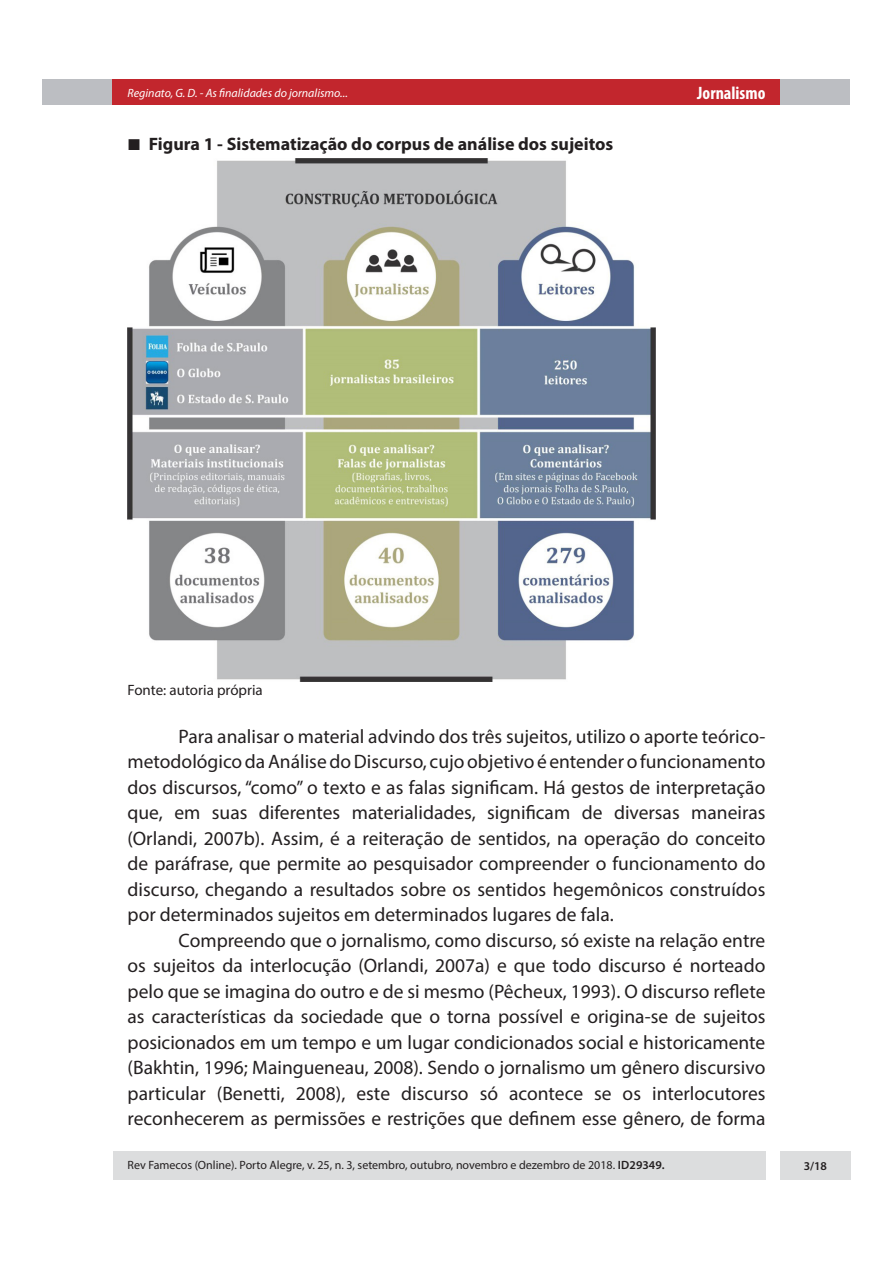
<style>
.page{position:relative;width:893px;height:1263px;background:#fff}
.page>*{position:absolute;margin:0;border:0;box-sizing:border-box;transform-origin:0 0}
.Interna_-_parágrafo{font:19.5px/25.5px "Myriad Pro";color:#231f20;text-align:justify}
.t1{font:700 18px "Myriad Pro";color:#231f20}
.t2{font:700 condensed 18px "Myriad Pro";color:#fff}
.Normal__Web{font:15px "Myriad Pro";color:#231f20}
.t3{font:12px "Myriad Pro";color:#231f20}
.t4{font:italic 12px "Myriad Pro";color:#fff}
.t5{font:600 12px "Myriad Pro";color:#231f20}
.s1{font-weight:600}
</style>
<div class="page">
<div style="left:43px;top:80px;width:807px;height:25px;background:#bcbec2"></div>
<div style="left:113px;top:80px;width:667px;height:25px;background:#c2262d"></div>
<div style="left:780px;top:1151px;width:70px;height:28px;background:#dcddde"></div>
<div style="left:113px;top:1151px;width:652px;height:28px;background:#dcddde"></div>
<img style="left:128px;top:159px;width:527px;height:523px">
<p class="t4" style="left:128px;top:85px;width:222px">Reginato, G. D. - As finalidades do jornalismo...</p>
<p class="t2" style="left:697px;top:82px;width:70px">Jornalismo</p>
<p class="t1" style="left:149px;top:132px;width:466px">Figura 1 - Sistematização do corpus de análise dos sujeitos</p>
<p class="Normal__Web" style="left:128px;top:680px;width:137px">Fonte: autoria própria</p>
<p class="Interna_-_parágrafo" style="left:128px;top:723px;width:639px;text-indent:51px">Para analisar o material advindo dos três sujeitos, utilizo o aporte teórico&shy;metodológico da Análise do Discurso, cujo objetivo é entender o funcionamento dos discursos, “como” o texto e as falas significam. Há gestos de interpretação que, em suas diferentes materialidades, significam de diversas maneiras (Orlandi, 2007b). Assim, é a reiteração de sentidos, na operação do conceito de paráfrase, que permite ao pesquisador compreender o funcionamento do discurso, chegando a resultados sobre os sentidos hegemônicos construídos por determinados sujeitos em determinados lugares de fala.</p>
<p class="Interna_-_parágrafo" style="left:128px;top:927px;width:639px;text-indent:51px">Compreendo que o jornalismo, como discurso, só existe na relação entre os sujeitos da interlocução (Orlandi, 2007a) e que todo discurso é norteado pelo que se imagina do outro e de si mesmo (Pêcheux, 1993). O discurso reflete as características da sociedade que o torna possível e origina-se de sujeitos posicionados em um tempo e um lugar condicionados social e historicamente (Bakhtin, 1996; Maingueneau, 2008). Sendo o jornalismo um gênero discursivo particular (Benetti, 2008), este discurso só acontece se os interlocutores reconhecerem as permissões e restrições que definem esse gênero, de forma</p>
<p class="t3" style="left:128px;top:1158px;width:538px">Rev Famecos (Online). Porto Alegre, v. 25, n. 3, setembro, outubro, novembro e dezembro de 2018. <span class="s1">ID29349.</span></p>
<p class="t5" style="left:804px;top:1158px;width:25px">3/18</p>
</div>
